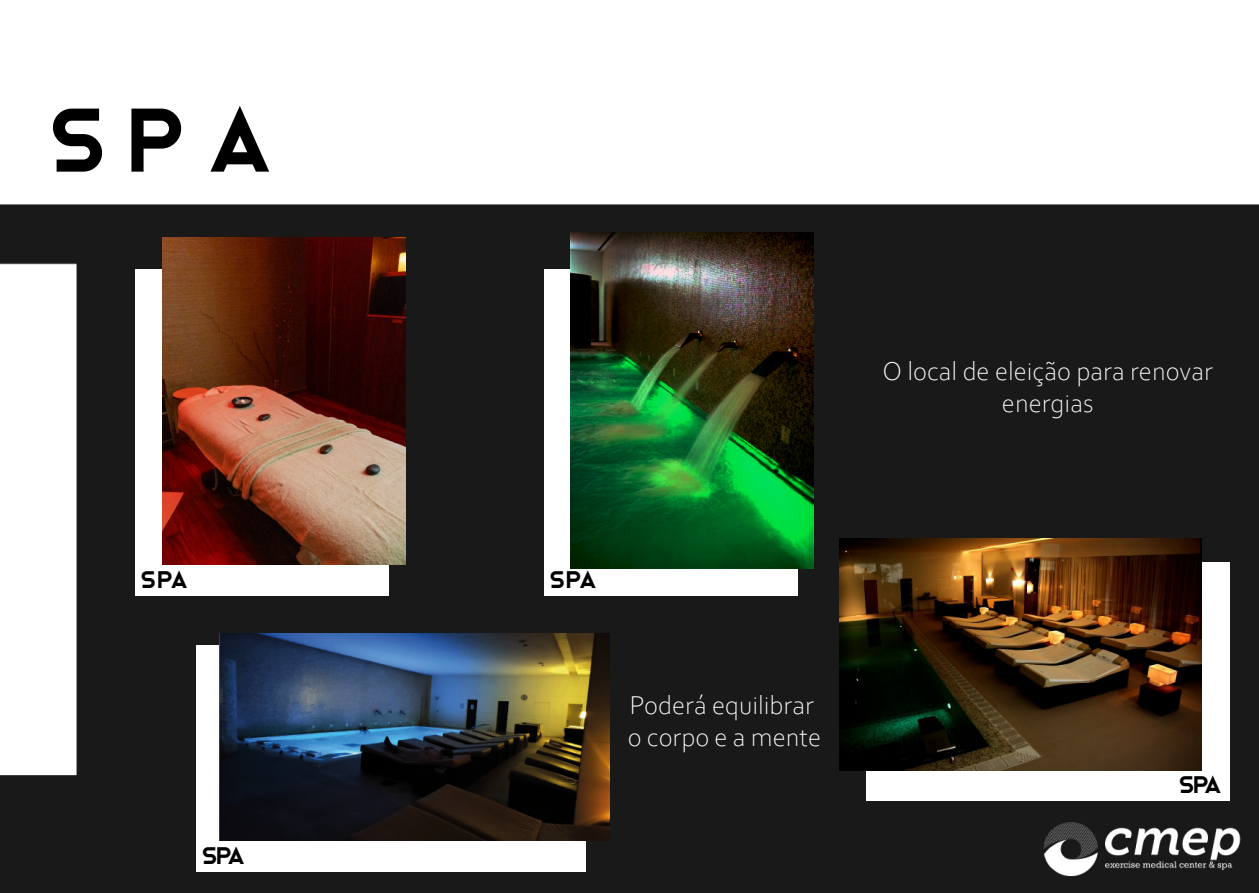
<style>
.page{position:relative;width:1259px;height:893px;background:#fff}
.page>*{position:absolute;margin:0;border:0;box-sizing:border-box;transform-origin:0 0}
.t1{font:90px "Bjorn";color:#000}
.t2{font:300 27px/32.4px "Corbel";color:#fff;text-align:center}
.t3{font:24px "Bjorn";letter-spacing:-.09em;color:#000}
</style>
<div class="page">
<img style="left:0;top:204px;width:1259px;height:689px">
<div style="left:866px;top:562px;width:363px;height:239px;background:#fff"></div>
<img style="left:839px;top:538px;width:363px;height:232px">
<div style="left:135px;top:270px;width:254px;height:326px;background:#fff"></div>
<div style="left:544px;top:270px;width:253px;height:326px;background:#fff"></div>
<img style="left:162px;top:238px;width:243px;height:326px">
<img style="left:570px;top:233px;width:243px;height:336px">
<div style="left:196px;top:645px;width:389px;height:226px;background:#fff"></div>
<img style="left:219px;top:633px;width:390px;height:207px">
<h1 class="t1" style="left:49px;top:87px;width:225px">S P A</h1>
<p class="t3" style="left:141px;top:566px;width:49px">S PA</p>
<p class="t3" style="left:550px;top:566px;width:49px">S PA</p>
<p class="t3" style="left:202px;top:841px;width:44px">SPA</p>
<p class="t2" style="left:628px;top:687px;width:195px;text-align:left">Poderá equilibrar o corpo e a mente</p>
<p class="t2" style="left:882px;top:354px;width:332px">O local de eleição para renovar energias</p>
<p class="t3" style="left:1179px;top:771px;width:44px">SPA</p>
</div>
